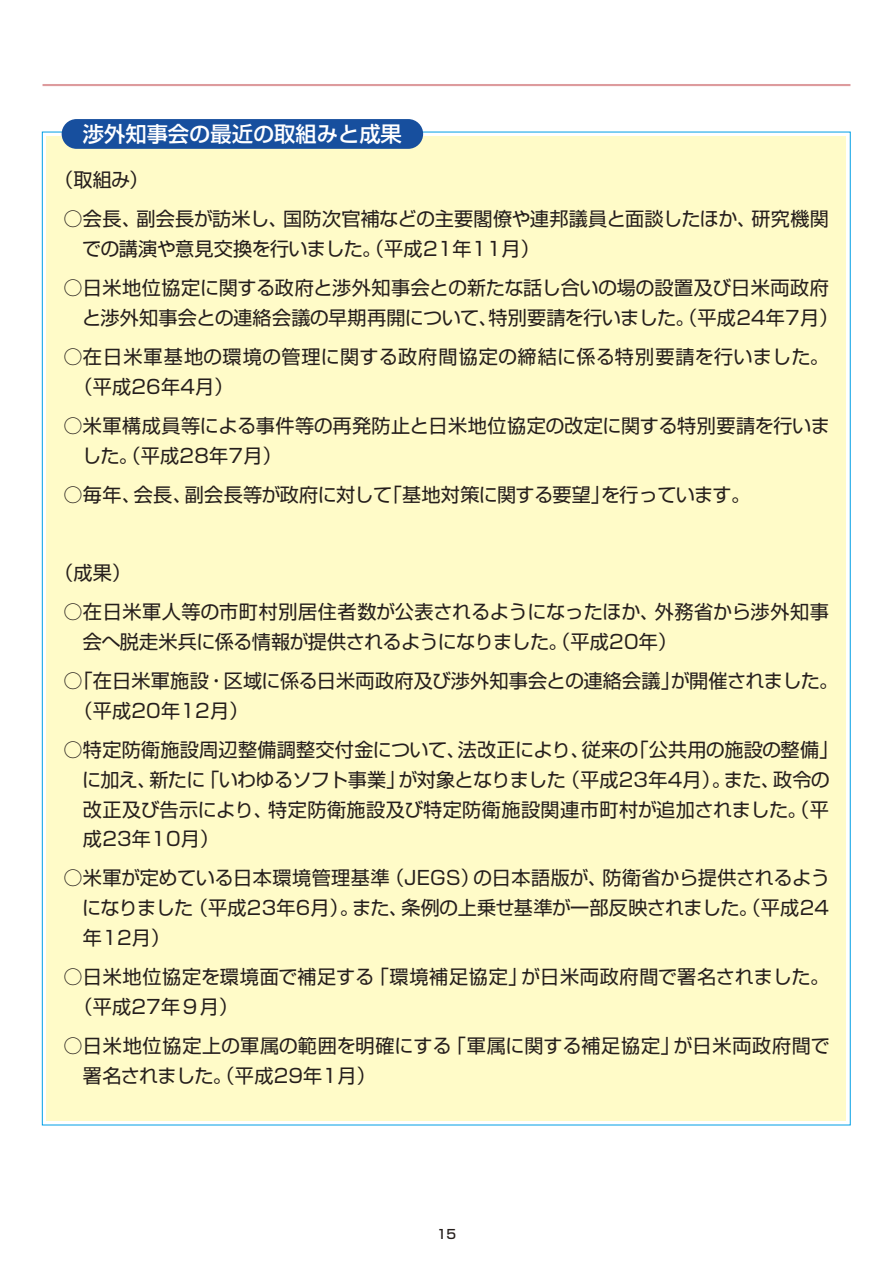
<style>
.page{position:relative;width:893px;height:1263px;background:#fff}
.page>*{position:absolute;margin:0;border:0;box-sizing:border-box;transform-origin:0 0}
.t1{font:500 21.3px "Shin Go Pro";color:#fff}
.t2{font:19.2px/29.7px "Shin Go Pro";letter-spacing:.015em;color:#251e1c}
.t3{font:19.2px/29.7px "Shin Go Pro";letter-spacing:-.02em;color:#251e1c}
.t4{font:19.2px "Shin Go Pro";letter-spacing:-.035em;color:#251e1c}
.t5{font:500 12.75px "Shin Go Pro";color:#251e1c}
</style>
<div class="page">
<hr style="left:43px;top:84px;width:807px;height:2px;background:#dd9b9d">
<div style="left:47px;top:136px;width:799px;height:985px;background:#fffbc8"></div>
<div style="left:62px;top:119px;width:361px;height:30px;background:#174f9e;border-radius:15px"></div>
<p class="t1" style="left:83px;top:116px;width:320px">渉外知事会の最近の取組みと成果</p>
<p class="t2" style="left:54px;top:163px;width:96px">（取組み）</p>
<p class="t2" style="left:82px;top:202px;width:748px;text-indent:-18px">○会長、副会長が訪米し、国防次官補などの主要閣僚や連邦議員と面談したほか、研究機関での講演や意見交換を行いました。（平成21年11月）</p>
<p class="t3" style="left:82px;top:271px;width:758px;text-indent:-18px">○日米地位協定に関する政府と渉外知事会との新たな話し合いの場の設置及び日米両政府と渉外知事会との連絡会議の早期再開について、特別要請を行いました。（平成24年7月）</p>
<p class="t2" style="left:73px;top:340px;width:757px;text-indent:-10px">○在日米軍基地の環境の管理に関する政府間協定の締結に係る特別要請を行いました。（平成26年4月）</p>
<p class="t2" style="left:82px;top:408px;width:749px;text-indent:-18px">○米軍構成員等による事件等の再発防止と日米地位協定の改定に関する特別要請を行いました。（平成28年7月）</p>
<p class="t4" style="left:64px;top:479px;width:688px">○毎年、会長、副会長等が政府に対して「基地対策に関する要望」を行っています。</p>
<p class="t2" style="left:54px;top:556px;width:79px">（成果）</p>
<p class="t3" style="left:83px;top:595px;width:747px;text-indent:-19px">○在日米軍人等の市町村別居住者数が公表されるようになったほか、外務省から渉外知事会へ脱走米兵に係る情報が提供されるようになりました。（平成20年）</p>
<p class="t2" style="left:73px;top:664px;width:766px;text-indent:-10px">○「在日米軍施設・区域に係る日米両政府及び渉外知事会との連絡会議」が開催されました。（平成20年12月）</p>
<p class="t2" style="left:82px;top:732px;width:758px;text-indent:-18px">○特定防衛施設周辺整備調整交付金について、法改正により、従来の「公共用の施設の整備」に加え、新たに「いわゆるソフト事業」が対象となりました（平成23年4月）。また、政令の改正及び告示により、特定防衛施設及び特定防衛施設関連市町村が追加されました。（平成23年10月）</p>
<p class="t2" style="left:82px;top:861px;width:749px;text-align:justify;text-indent:-18px">○米軍が定めている日本環境管理基準（JEGS）の日本語版が、防衛省から提供されるようになりました（平成23年6月）。また、条例の上乗せ基準が一部反映されました。（平成24年12月）</p>
<p class="t2" style="left:73px;top:959px;width:757px;text-indent:-10px">○日米地位協定を環境面で補足する「環境補足協定」が日米両政府間で署名されました。（平成27年９月）</p>
<p class="t2" style="left:83px;top:1028px;width:749px;text-indent:-19px">○日米地位協定上の軍属の範囲を明確にする「軍属に関する補足協定」が日米両政府間で署名されました。（平成29年1月）</p>
<p class="t5" style="left:437px;top:1224px;width:21px">15</p>
</div>
